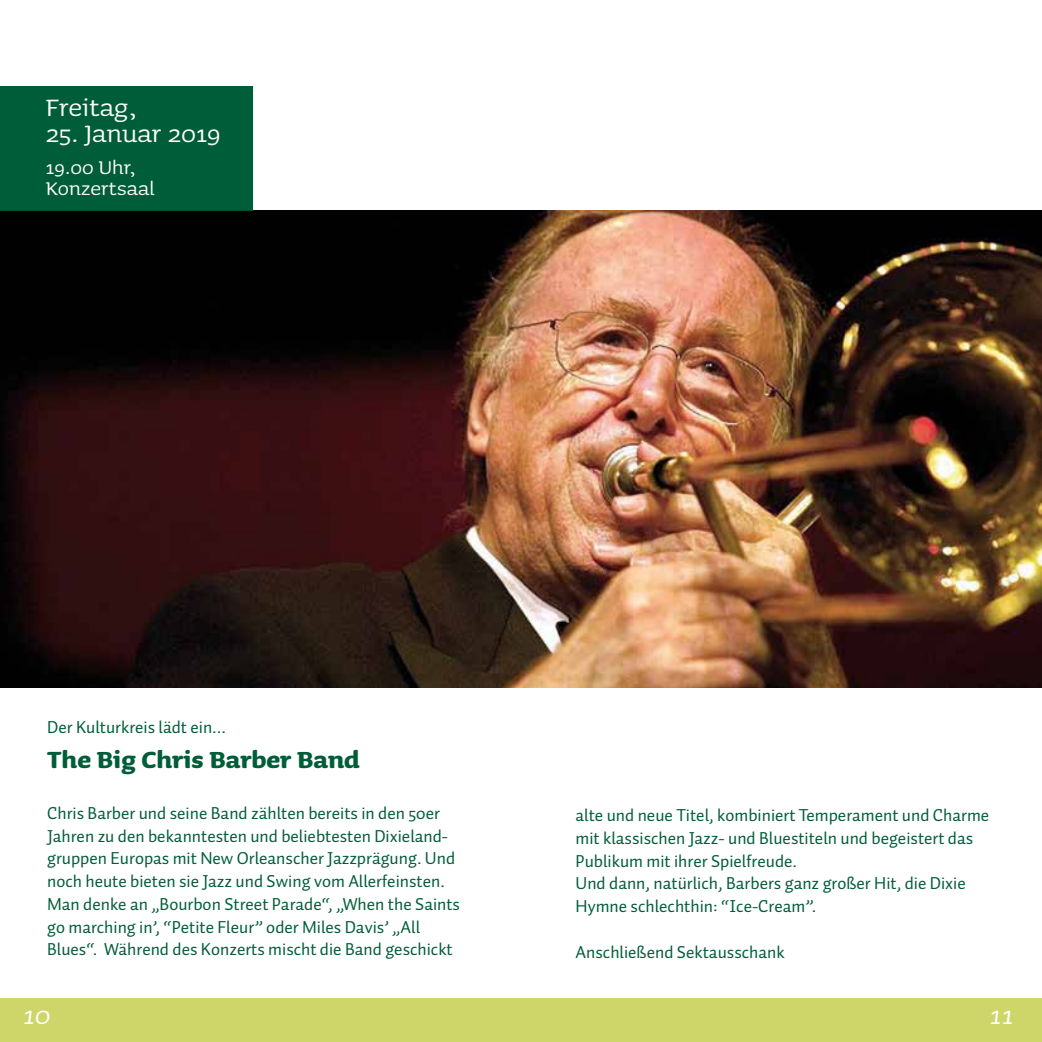
<style>
.page{position:relative;width:1042px;height:1042px;background:#fff}
.page>*{position:absolute;margin:0;border:0;box-sizing:border-box;transform-origin:0 0}
.t1{font:italic 33.25px "Sauna Pro";color:#fff}
.t2{font:31.5px "Sauna Pro";color:#fff}
.t3{font:700 29.75px "Sauna Pro";color:#005d39}
.t4{font:24.5px/21px "Sauna Pro";color:#fff}
.t5{font:17.5px/22.8px "Auto Pro";color:#005d39}
</style>
<div class="page">
<div style="left:0;top:998px;width:521px;height:44px;background:#cfd669"></div>
<div style="left:521px;top:998px;width:521px;height:44px;background:#cfd669"></div>
<img style="left:0;top:211px;width:1042px;height:476px">
<div style="left:0;top:86px;width:253px;height:125px;background:#005d39"></div>
<h2 class="t2" style="left:46px;top:91px;width:92px">Freitag,</h2>
<h2 class="t2" style="left:46px;top:117px;width:176px">25. Januar 2019</h2>
<h3 class="t4" style="left:46px;top:157px;width:111px">19.00 Uhr,<br>Konzertsaal</h3>
<p class="t5" style="left:47px;top:715px;width:180px">Der Kulturkreis lädt ein...</p>
<h3 class="t3" style="left:47px;top:742px;width:314px">The Big Chris Barber Band</h3>
<p class="t5" style="left:47px;top:801px;width:414px">Chris Barber und seine Band zählten bereits in den 50er Jahren zu den bekanntesten und beliebtesten Dixieland&shy;gruppen Europas mit New Orleanscher Jazzprägung. Und noch heute bieten sie Jazz und Swing vom Allerfeinsten.<br>Man denke an „Bourbon Street Parade“, „When the Saints go marching in’, “Petite Fleur” oder Miles Davis’ „All Blues“. Während des Konzerts mischt die Band geschickt</p>
<p class="t5" style="left:575px;top:803px;width:415px">alte und neue Titel, kombiniert Temperament und Charme mit klassischen Jazz- und Bluestiteln und begeistert das Publikum mit ihrer Spielfreude.<br>Und dann, natürlich, Barbers ganz großer Hit, die Dixie Hymne schlechthin: “Ice-Cream”.</p>
<p class="t5" style="left:575px;top:940px;width:211px">Anschließend Sektausschank</p>
<h1 class="t1" style="left:23px;top:997px;width:29px">10</h1>
<h1 class="t1" style="left:990px;top:997px;width:25px">11</h1>
</div>
